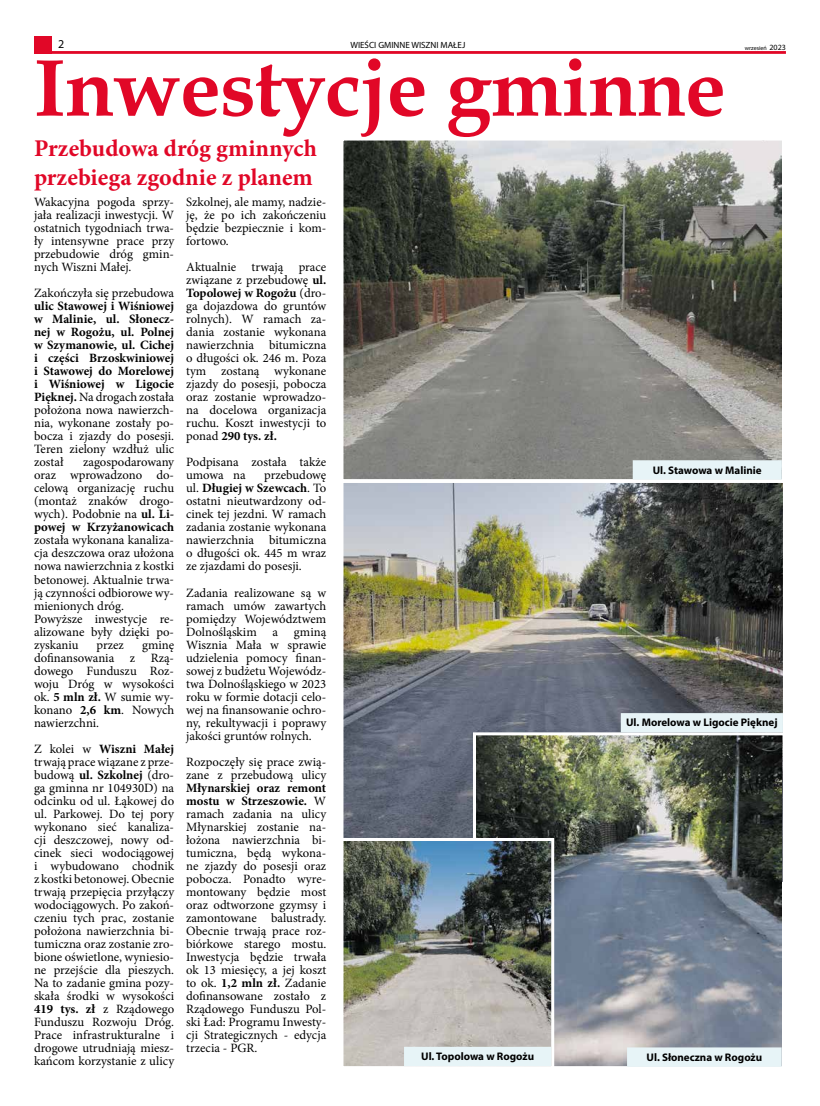
<style>
.page{position:relative;width:820px;height:1106px;background:#fff}
.page>*{position:absolute;margin:0;border:0;box-sizing:border-box;transform-origin:0 0}
.t1{font:700 81px "Book Antiqua";letter-spacing:-.01em;color:#e10727}
.t2{font:700 24px/28.8px "Minion Pro";color:#e10727}
.t3{font:12.7px/13px "Minion Pro";color:#000;text-align:justify}
.t4{font:700 12.7px/13px "Minion Pro";color:#000;text-align:justify}
.t5{font:12px "Myriad Pro";color:#000}
.t6{font:700 11px "Myriad Pro";color:#000}
.t7{font:9px "Myriad Pro";color:#000}
.t8{font:6px "Myriad Pro";color:#000}
.s1{font-size:8px}
.s2{font-weight:400}
.s3{font-weight:700}
</style>
<div class="page">
<hr style="left:34px;top:51px;width:751px;height:3px;background:#e10727">
<div style="left:34px;top:37px;width:17px;height:17px;background:#e10727"></div>
<img style="left:344px;top:141px;width:437px;height:337px">
<div style="left:340px;top:137px;width:445px;height:345px;border:3px solid #fff"></div>
<img style="left:344px;top:484px;width:437px;height:354px">
<img style="left:477px;top:736px;width:304px;height:329px">
<div style="left:473px;top:732px;width:312px;height:337px;border:3px solid #fff"></div>
<img style="left:344px;top:842px;width:206px;height:223px">
<div style="left:340px;top:838px;width:214px;height:231px;border:3px solid #fff"></div>
<div style="left:634px;top:462px;width:146px;height:16px;background:#e7f4f7"></div>
<div style="left:632px;top:460px;width:149px;height:19px;border:3px solid #e7f4f7"></div>
<div style="left:622px;top:714px;width:159px;height:17px;background:#e7f4f7"></div>
<div style="left:620px;top:713px;width:162px;height:19px;border:3px solid #e7f4f7"></div>
<div style="left:628px;top:1048px;width:151px;height:17px;background:#e7f4f7"></div>
<div style="left:626px;top:1047px;width:155px;height:19px;border:3px solid #e7f4f7"></div>
<div style="left:405px;top:1048px;width:144px;height:16px;background:#e7f4f7"></div>
<div style="left:404px;top:1046px;width:147px;height:20px;border:3px solid #e7f4f7"></div>
<p class="t5" style="left:58px;top:37px;width:8px">2</p>
<p class="t7" style="left:350px;top:40px;width:116px">WIEŚCI GMINNE WISZNI MAŁEJ</p>
<p class="t8" style="left:744px;top:44px;width:43px">wrzesień <span class="s1">2023</span></p>
<h1 class="t1" style="left:34px;top:33px;width:693px">Inwestycje gminne</h1>
<h2 class="t2" style="left:34px;top:133px;width:284px">Przebudowa dróg gminnych przebiega zgodnie z planem</h2>
<p class="t3" style="left:34px;top:196px;width:141px">Wakacyjna pogoda sprzy&shy;jała realizacji inwestycji. W ostatnich tygodniach trwa&shy;ły intensywne prace przy przebudowie dróg gmin&shy;nych Wiszni Małej.</p>
<p class="t3" style="left:34px;top:287px;width:141px">Zakończyła się przebudowa</p>
<p class="t4" style="left:34px;top:300px;width:142px">ulic Stawowej i Wiśniowej w Malinie, ul. Słonecz&shy;nej w Rogożu, ul. Polnej w Szymanowie, ul. Cichej i części Brzoskwiniowej i Stawowej do Morelowej i Wiśniowej w Ligocie Pięknej. <span class="s2">Na drogach została położona nowa nawierzch&shy;nia, wykonane zostały po&shy;bocza i zjazdy do posesji.<br>Teren zielony wzdłuż ulic został</span></p>
<p class="t3" style="left:34px;top:456px;width:141px;text-indent:49px">zagospodarowany oraz wprowadzono do&shy;celową organizację ruchu (montaż znaków drogo&shy;wych). Podobnie na <span class="s3">ul. Li&shy;powej w Krzyżanowicach</span></p>
<p class="t3" style="left:34px;top:534px;width:141px;text-align:left">została wykonana kanaliza&shy;cja deszczowa oraz ułożona nowa nawierzchnia z kostki betonowej. Aktualnie trwa&shy;ją czynności odbiorowe wy&shy;mienionych dróg.<br>Powyższe inwestycje re&shy;alizowane były dzięki po&shy;zyskaniu</p>
<p class="t3" style="left:34px;top:638px;width:141px;text-indent:108px">gminę dofinansowania z Rzą&shy;dowego Funduszu Roz&shy;woju Dróg w wysokości ok. <span class="s3">5 mln zł.</span> W sumie wy&shy;konano <span class="s3">2,6 km</span>. Nowych nawierzchni.</p>
<p class="t3" style="left:34px;top:742px;width:142px">Z kolei w <span class="s3">Wiszni Małej </span>trwają prace wiązane z prze&shy;budową <span class="s3">ul. Szkolnej</span> (dro&shy;ga gminna nr 104930D) na odcinku od ul. Łąkowej do ul. Parkowej. Do tej pory wykonano sieć kanaliza&shy;cji deszczowej, nowy od&shy;cinek sieci wodociągowej i wybudowano chodnik z kostki betonowej. Obecnie trwają przepięcia przyłączy wodociągowych. Po zakoń&shy;czeniu tych prac, zostanie położona nawierzchnia bi&shy;tumiczna oraz zostanie zro&shy;bione oświetlone, wyniesio&shy;ne przejście dla pieszych.<br>Na to zadanie gmina pozy&shy;skała środki w wysokości <span class="s3">419 tys. zł</span> z Rządowego Funduszu Rozwoju Dróg.<br>Prace infrastrukturalne i drogowe utrudniają miesz&shy;kańcom korzystanie z ulicy</p>
<p class="t3" style="left:97px;top:638px;width:29px">przez</p>
<p class="t3" style="left:186px;top:196px;width:142px">Szkolnej, ale mamy, nadzie&shy;ję, że po ich zakończeniu będzie bezpiecznie i kom&shy;fortowo.</p>
<p class="t3" style="left:186px;top:261px;width:141px">Aktualnie trwają prace związane z przebudowę <span class="s3">ul.<br>Topolowej w Rogożu</span> (dro&shy;ga dojazdowa do gruntów rolnych). W ramach za&shy;dania zostanie wykonana nawierzchnia bitumiczna o długości ok. 246 m. Poza tym zostaną wykonane zjazdy do posesji, pobocza oraz zostanie wprowadzo&shy;na docelowa organizacja ruchu. Koszt inwestycji to ponad <span class="s3">290 tys. zł.</span></p>
<p class="t3" style="left:186px;top:456px;width:141px">Podpisana została także umowa na</p>
<p class="t3" style="left:186px;top:469px;width:141px;text-indent:78px">przebudowę ul. <span class="s3">Długiej w Szewcach</span>. To ostatni nieutwardzony od&shy;cinek tej jezdni. W ramach zadania zostanie wykonana nawierzchnia bitumiczna o długości ok. 445 m wraz ze zjazdami do posesji.</p>
<p class="t3" style="left:186px;top:586px;width:141px">Zadania realizowane są w ramach umów zawartych pomiędzy Województwem Dolnośląskim a gminą Wisznia Mała w sprawie udzielenia pomocy finan&shy;sowej z budżetu Wojewódz&shy;twa Dolnośląskiego w 2023 roku w formie dotacji celo&shy;wej na finansowanie ochro&shy;ny, rekultywacji i poprawy jakości gruntów rolnych.</p>
<p class="t3" style="left:186px;top:755px;width:141px">Rozpoczęły się prace zwią&shy;zane z przebudową ulicy</p>
<p class="t3" style="left:186px;top:781px;width:141px"><span class="s3">Młynarskiej oraz remont mostu w Strzeszowie.</span> W ramach zadania na ulicy Młynarskiej zostanie na&shy;łożona nawierzchnia bi&shy;tumiczna, będą wykona&shy;ne zjazdy do posesji oraz pobocza. Ponadto wyre&shy;montowany będzie most oraz odtworzone gzymsy i zamontowane balustrady.<br>Obecnie trwają prace roz&shy;biórkowe starego mostu.<br>Inwestycja będzie trwała ok 13 miesięcy, a jej koszt to ok. <span class="s3">1,2 mln zł.</span> Zadanie dofinansowane zostało z Rządowego Funduszu Pol&shy;ski Ład: Programu Inwesty&shy;cji Strategicznych - edycja trzecia - PGR.</p>
<p class="t6" style="left:652px;top:462px;width:110px">Ul. Stawowa w Malinie</p>
<p class="t6" style="left:626px;top:715px;width:153px">Ul. Morelowa w Ligocie Pięknej</p>
<p class="t6" style="left:421px;top:1049px;width:114px">Ul. Topolowa w Rogożu</p>
<p class="t6" style="left:646px;top:1049px;width:117px">Ul. Słoneczna w Rogożu</p>
</div>
